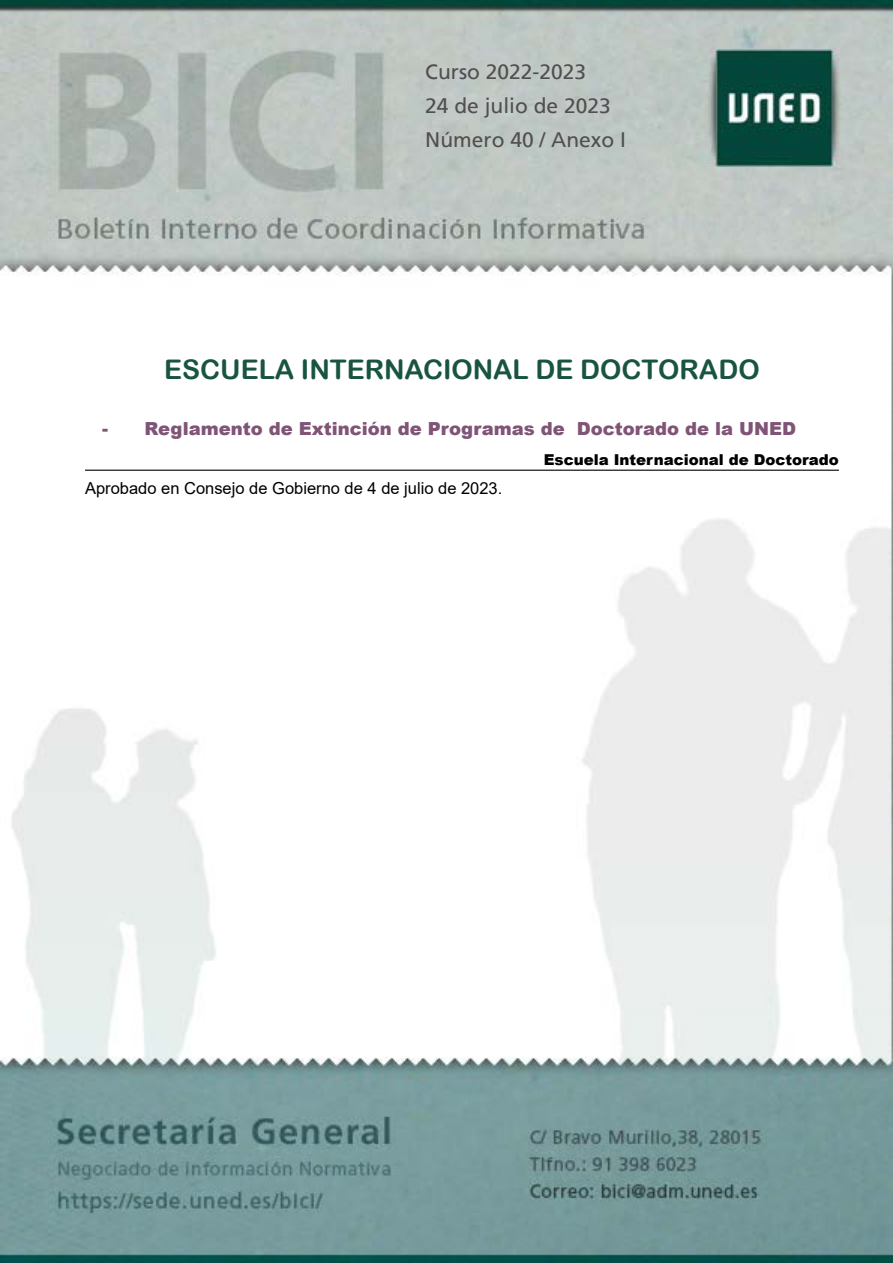
<style>
.page{position:relative;width:893px;height:1263px;background:#fff}
.page>*{position:absolute;margin:0;border:0;box-sizing:border-box;transform-origin:0 0}
.t1{font:27px "Arial Rounded MT Bold";color:#195443}
.t2{font:21px/33.8px "Frutiger";color:#514f50}
.t3{font:900 18px "Arial";color:#805476}
.t4{font:16.5px "Arial";color:#000}
.t5{font:900 15px "Arial";color:#000}
</style>
<div class="page">
<img style="left:0;top:0;width:892px;height:1263px">
<hr style="left:85px;top:470px;width:754px;height:1px;background:#000">
<p class="t2" style="left:425px;top:55px;width:202px">Curso 2022-2023<br>24 de julio de 2023<br>Número 40 / Anexo I</p>
<h1 class="t1" style="left:164px;top:353px;width:597px">ESCUELA INTERNACIONAL DE DOCTORADO</h1>
<p class="t3" style="left:102px;top:415px;width:695px">- Reglamento de Extinción de Programas de Doctorado de la UNED</p>
<p class="t5" style="left:544px;top:449px;width:297px">Escuela Internacional de Doctorado</p>
<p class="t4" style="left:85px;top:476px;width:419px">Aprobado en Consejo de Gobierno de 4 de julio de 2023.</p>
</div>
